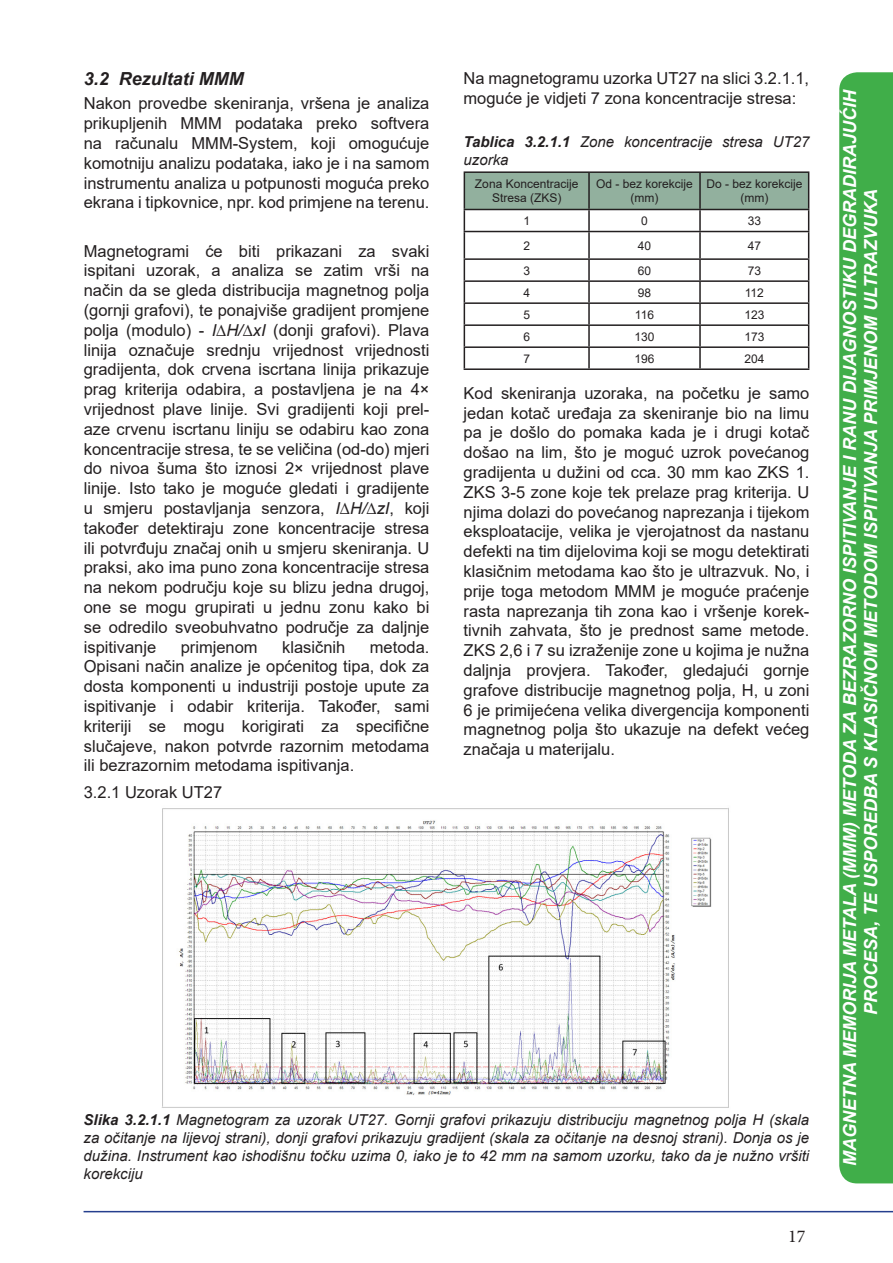
<style>
.page{position:relative;width:893px;height:1263px;background:#fff}
.page>*{position:absolute;margin:0;border:0;box-sizing:border-box;transform-origin:0 0}
.Heading_3{font:italic 700 18px/21px "Arial";letter-spacing:-.01em;color:#fff}
.t1{font:italic 700 18px "Arial";color:#231f20}
.t2{font:18px "Minion Pro";color:#231f20}
.t3{font:16.5px/19.8px "Arial";color:#231f20;text-align:justify}
.t4{font:italic 15px/18px "Arial";color:#231f20;text-align:justify}
.t5{font:12px/14.4px "Arial";color:#231f20;text-align:center}
.s1{font-style:italic}
.s2{font-weight:700}
</style>
<div class="page">
<hr style="left:84px;top:1211px;width:809px;height:1px;background:#253f8e">
<div style="left:839px;top:72px;width:54px;height:1111px;background:#40ae49"></div>
<img style="left:161px;top:808px;width:568px;height:300px">
<hr style="left:464px;top:171px;width:125px;height:2px;background:#231f20">
<hr style="left:589px;top:171px;width:111px;height:2px;background:#231f20">
<hr style="left:700px;top:171px;width:109px;height:2px;background:#231f20">
<svg style="left:464px;top:172px;width:345px;height:196px"></svg>
<hr style="left:464px;top:368px;width:125px;height:2px;background:#231f20">
<hr style="left:589px;top:368px;width:111px;height:2px;background:#231f20">
<hr style="left:700px;top:368px;width:109px;height:2px;background:#231f20">
<p class="t1" style="left:84px;top:67px;width:162px">3.2 Rezultati MMM</p>
<p class="t3" style="left:84px;top:94px;width:347px">Nakon provedbe skeniranja, vršena je analiza prikupljenih MMM podataka preko softvera na računalu MMM-System, koji omogućuje komotniju analizu podataka, iako je i na samom instrumentu analiza u potpunosti moguća preko ekrana i tipkovnice, npr. kod primjene na terenu.</p>
<p class="t3" style="left:84px;top:241px;width:347px">Magnetogrami će biti prikazani za svaki ispitani uzorak, a analiza se zatim vrši na način da se gleda distribucija magnetnog polja (gornji grafovi), te ponajviše gradijent promjene polja (modulo) - <span class="s1">I∆H/∆xI</span> (donji grafovi). Plava linija označuje srednju vrijednost vrijednosti gradijenta, dok crvena iscrtana linija prikazuje prag kriterija odabira, a postavljena je na 4× vrijednost plave linije. Svi gradijenti koji prel&shy;aze crvenu iscrtanu liniju se odabiru kao zona koncentracije stresa, te se veličina (od-do) mjeri do nivoa šuma što iznosi 2× vrijednost plave linije. Isto tako je moguće gledati i gradijente u smjeru postavljanja senzora, <span class="s1">I∆H/∆zI</span>, koji također detektiraju zone koncentracije stresa ili potvrđuju značaj onih u smjeru skeniranja. U praksi, ako ima puno zona koncentracije stresa na nekom području koje su blizu jedna drugoj, one se mogu grupirati u jednu zonu kako bi se odredilo sveobuhvatno područje za daljnje ispitivanje</p>
<p class="t3" style="left:181px;top:637px;width:79px">primjenom</p>
<p class="t3" style="left:282px;top:637px;width:65px">klasičnih</p>
<p class="t3" style="left:84px;top:637px;width:347px;text-indent:286px">metoda.<br>Opisani način analize je općenitog tipa, dok za dosta komponenti u industriji postoje upute za ispitivanje i odabir kriterija. Također, sami kriteriji se mogu korigirati za specifične slučajeve, nakon potvrde razornim metodama ili bezrazornim metodama ispitivanja.</p>
<p class="t3" style="left:84px;top:783px;width:140px">3.2.1 Uzorak UT27</p>
<p class="t3" style="left:463px;top:68px;width:347px">Na magnetogramu uzorka UT27 na slici 3.2.1.1, moguće je vidjeti 7 zona koncentracije stresa:</p>
<p class="t4" style="left:463px;top:133px;width:347px"><span class="s2">Tablica 3.2.1.1</span> Zone koncentracije stresa UT27 uzorka</p>
<p class="t5" style="left:475px;top:177px;width:105px">Zona Koncentracije<br>Stresa (ZKS)</p>
<p class="t5" style="left:596px;top:177px;width:98px">Od - bez korekcije (mm)</p>
<p class="t5" style="left:706px;top:177px;width:98px">Do - bez korekcije (mm)</p>
<p class="t5" style="left:523px;top:213px;width:8px">1</p>
<p class="t5" style="left:641px;top:213px;width:8px">0</p>
<p class="t5" style="left:748px;top:213px;width:15px">33</p>
<p class="t5" style="left:523px;top:238px;width:8px">2</p>
<p class="t5" style="left:638px;top:238px;width:15px">40</p>
<p class="t5" style="left:748px;top:238px;width:15px">47</p>
<p class="t5" style="left:523px;top:263px;width:8px">3</p>
<p class="t5" style="left:638px;top:263px;width:15px">60</p>
<p class="t5" style="left:748px;top:263px;width:15px">73</p>
<p class="t5" style="left:523px;top:285px;width:8px">4</p>
<p class="t5" style="left:638px;top:285px;width:15px">98</p>
<p class="t5" style="left:745px;top:285px;width:21px">112</p>
<p class="t5" style="left:523px;top:307px;width:8px">5</p>
<p class="t5" style="left:635px;top:307px;width:21px">116</p>
<p class="t5" style="left:744px;top:307px;width:22px">123</p>
<p class="t5" style="left:523px;top:329px;width:8px">6</p>
<p class="t5" style="left:634px;top:329px;width:22px">130</p>
<p class="t5" style="left:744px;top:329px;width:22px">173</p>
<p class="t5" style="left:523px;top:351px;width:8px">7</p>
<p class="t5" style="left:634px;top:351px;width:22px">196</p>
<p class="t5" style="left:744px;top:351px;width:22px">204</p>
<p class="t3" style="left:464px;top:383px;width:347px">Kod skeniranja uzoraka, na početku je samo jedan kotač uređaja za skeniranje bio na limu pa je došlo do pomaka kada je i drugi kotač došao na lim, što je moguć uzrok povećanog gradijenta u dužini od cca. 30 mm kao ZKS 1.<br>ZKS 3-5 zone koje tek prelaze prag kriterija. U njima dolazi do povećanog naprezanja i tijekom eksploatacije, velika je vjerojatnost da nastanu defekti na tim dijelovima koji se mogu detektirati klasičnim metodama kao što je ultrazvuk. No, i prije toga metodom MMM je moguće praćenje rasta naprezanja tih zona kao i vršenje korek&shy;tivnih zahvata, što je prednost same metode.<br>ZKS 2,6 i 7 su izraženije zone u kojima je nužna daljnja provjera. Također, gledajući gornje grafove distribucije magnetnog polja, H, u zoni 6 je primijećena velika divergencija komponenti magnetnog polja što ukazuje na defekt većeg značaja u materijalu.</p>
<p class="t4" style="left:84px;top:1111px;width:727px"><span class="s2">Slika 3.2.1.1</span> Magnetogram za uzorak UT27. Gornji grafovi prikazuju distribuciju magnetnog polja H (skala za očitanje na lijevoj strani), donji grafovi prikazuju gradijent (skala za očitanje na desnoj strani). Donja os je dužina. Instrument kao ishodišnu točku uzima 0, iako je to 42 mm na samom uzorku, tako da je nužno vršiti korekciju</p>
<p class="t2" style="left:788px;top:1224px;width:19px">17</p>
<p class="Heading_3" style="left:840px;top:1015px;width:928px;text-indent:-151px;rotate:-90deg">MAGNETNA MEMORIJA METALA (MMM) METODA ZA BEZRAZORNO ISPITIVANJE I RANU DIJAGNOSTIKU DEGRADIRAJUĆIH<br>PROCESA, TE USPOREDBA S KLASIČNOM METODOM ISPITIVANJA PRIMJENOM ULTRAZVUKA</p>
</div>
